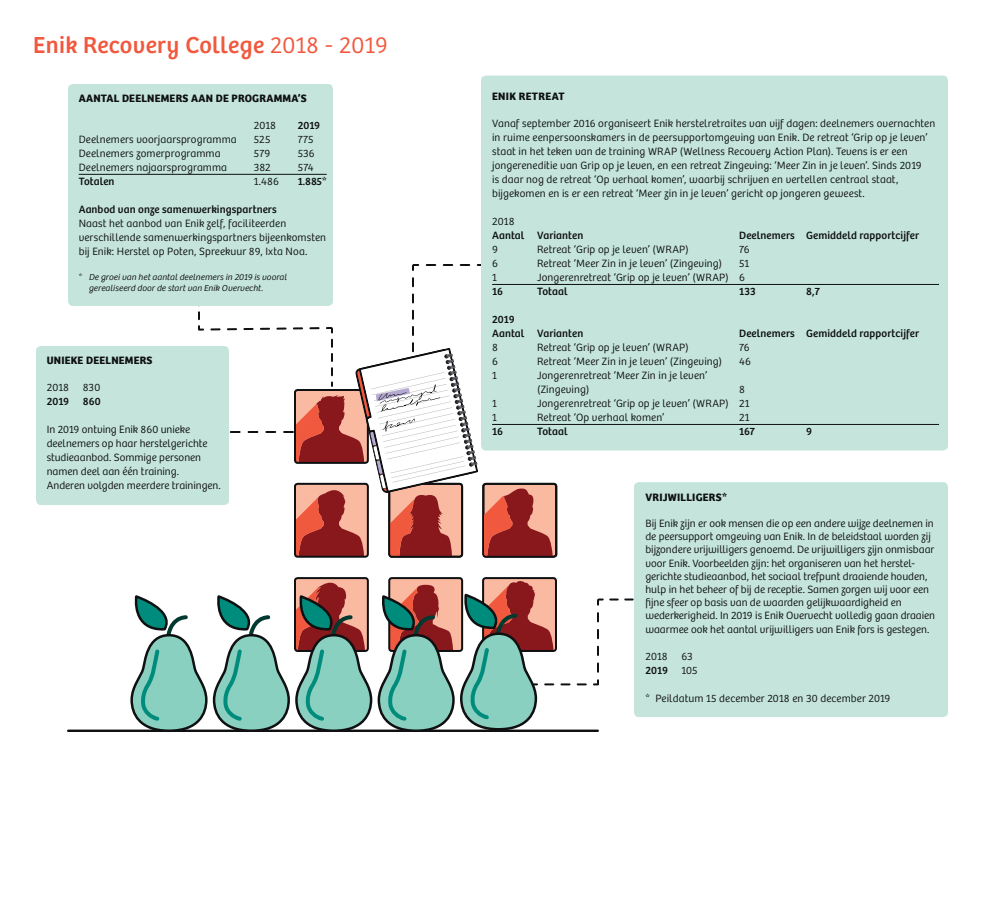
<style>
.page{position:relative;width:984px;height:900px;background:#fff}
.page>*{position:absolute;margin:0;border:0;box-sizing:border-box;transform-origin:0 0}
.t1{font:24px "Bree";letter-spacing:.02em;color:#f0593e}
.t2{font:300 11px/14px "Bree";letter-spacing:.005em;color:#0f1011}
.t3{font:11px/14px "Bree";letter-spacing:.01em;color:#0f1011}
.t4{font:700 11px "Bree";letter-spacing:.02em;color:#0f1011}
.t5{font:italic 300 9px/11px "Bree";letter-spacing:.01em;color:#0f1011}
.s1{font-weight:300}
.s2{font-style:normal}
</style>
<div class="page">
<hr style="left:68px;top:730px;width:530px;height:2px;background:#0f1011">
<div style="left:68px;top:84px;width:265px;height:222px;background:#c5e5dc;border-radius:5px"></div>
<hr style="left:79px;top:174px;width:248px;height:1px;background:#0f1011">
<div style="left:634px;top:482px;width:314px;height:235px;background:#c5e5dc;border-radius:5px"></div>
<div style="left:36px;top:346px;width:193px;height:159px;background:#c5e5dc;border-radius:5px"></div>
<svg style="left:129px;top:577px;width:508px;height:155px"></svg>
<div style="left:481px;top:76px;width:467px;height:375px;background:#c5e5dc;border-radius:5px"></div>
<svg style="left:198px;top:264px;width:466px;height:293px"></svg>
<hr style="left:492px;top:284px;width:447px;height:1px;background:#0f1011">
<hr style="left:492px;top:424px;width:447px;height:1px;background:#0f1011">
<p class="t1" style="left:33px;top:31px;width:356px">Enik Recovery College <span class="s1">2018 - 2019</span></p>
<p class="t4" style="left:79px;top:92px;width:230px">AANTAL DEELNEMERS AAN DE PROGRAMMA’S</p>
<p class="t2" style="left:254px;top:119px;width:24px">2018</p>
<p class="t3" style="left:298px;top:119px;width:24px">2019</p>
<p class="t2" style="left:79px;top:133px;width:160px">Deelnemers voorjaarsprogramma</p>
<p class="t2" style="left:254px;top:133px;width:18px">525</p>
<p class="t2" style="left:298px;top:133px;width:17px">775</p>
<p class="t2" style="left:79px;top:147px;width:143px">Deelnemers zomerprogramma</p>
<p class="t2" style="left:254px;top:147px;width:18px">579</p>
<p class="t2" style="left:298px;top:147px;width:19px">536</p>
<p class="t2" style="left:79px;top:161px;width:150px">Deelnemers najaarsprogramma</p>
<p class="t2" style="left:254px;top:161px;width:19px">382</p>
<p class="t2" style="left:298px;top:161px;width:17px">574</p>
<p class="t3" style="left:79px;top:175px;width:37px">Totalen</p>
<p class="t2" style="left:254px;top:175px;width:27px">1.486</p>
<p class="t3" style="left:298px;top:175px;width:30px">1.885*</p>
<p class="t3" style="left:79px;top:203px;width:200px">Aanbod van onze samenwerkingspartners</p>
<p class="t2" style="left:79px;top:217px;width:249px">Naast het aanbod van Enik zelf, faciliteerden verschillende samenwerkingspartners bijeenkomsten bij Enik: Herstel op Poten, Spreekuur 89, Ixta Noa.</p>
<p class="t5" style="left:89px;top:272px;width:200px;text-indent:-10px"><span class="s2">*</span> De groei van het aantal deelnemers in 2019 is vooral gerealiseerd door de start van Enik Overvecht.</p>
<p class="t4" style="left:47px;top:354px;width:107px">UNIEKE DEELNEMERS</p>
<p class="t2" style="left:47px;top:381px;width:55px">2018 830</p>
<p class="t3" style="left:47px;top:395px;width:55px">2019 860</p>
<p class="t2" style="left:47px;top:423px;width:176px">In 2019 ontving Enik 860 unieke deelnemers op haar herstelgerichte studieaanbod. Sommige personen namen deel aan één training.<br>Anderen volgden meerdere trainingen.</p>
<p class="t4" style="left:492px;top:90px;width:74px">ENIK RETREAT</p>
<p class="t2" style="left:492px;top:117px;width:445px">Vanaf september 2016 organiseert Enik herstelretraites van vijf dagen: deelnemers overnachten in ruime eenpersoonskamers in de peersupportomgeving van Enik. De retreat ‘Grip op je leven’ staat in het teken van de training WRAP (Wellness Recovery Action Plan). Tevens is er een jongereneditie van Grip op je leven, en een retreat Zingeving: ‘Meer Zin in je leven’. Sinds 2019<br>is daar nog de retreat ‘Op verhaal komen’, waarbij schrijven en vertellen centraal staat, bijgekomen en is er een retreat ‘Meer zin in je leven’ gericht op jongeren geweest.</p>
<p class="t3" style="left:492px;top:215px;width:93px"><span class="s1">2018<br></span>Aantal Varianten</p>
<p class="t3" style="left:739px;top:229px;width:182px">Deelnemers Gemiddeld rapportcijfer</p>
<p class="t2" style="left:492px;top:243px;width:7px">9</p>
<p class="t2" style="left:537px;top:243px;width:153px">Retreat ‘Grip op je leven’ (WRAP)</p>
<p class="t2" style="left:739px;top:243px;width:12px">76</p>
<p class="t2" style="left:492px;top:257px;width:7px">6</p>
<p class="t2" style="left:537px;top:257px;width:187px">Retreat ‘Meer Zin in je leven’ (Zingeving)</p>
<p class="t2" style="left:739px;top:257px;width:12px">51</p>
<p class="t2" style="left:492px;top:271px;width:6px">1</p>
<p class="t2" style="left:537px;top:271px;width:209px">Jongerenretreat ‘Grip op je leven’ (WRAP) 6</p>
<p class="t3" style="left:492px;top:285px;width:12px">16</p>
<p class="t3" style="left:537px;top:285px;width:32px">Totaal</p>
<p class="t3" style="left:739px;top:285px;width:18px">133</p>
<p class="t3" style="left:806px;top:285px;width:15px">8,7</p>
<p class="t3" style="left:492px;top:313px;width:93px">2019<br>Aantal Varianten</p>
<p class="t3" style="left:739px;top:327px;width:182px">Deelnemers Gemiddeld rapportcijfer</p>
<p class="t2" style="left:492px;top:341px;width:7px">8</p>
<p class="t2" style="left:537px;top:341px;width:153px">Retreat ‘Grip op je leven’ (WRAP)</p>
<p class="t2" style="left:739px;top:341px;width:12px">76</p>
<p class="t2" style="left:492px;top:355px;width:7px">6</p>
<p class="t2" style="left:537px;top:355px;width:187px">Retreat ‘Meer Zin in je leven’ (Zingeving)</p>
<p class="t2" style="left:739px;top:355px;width:13px">46</p>
<p class="t2" style="left:492px;top:369px;width:6px">1</p>
<p class="t2" style="left:537px;top:369px;width:171px">Jongerenretreat ‘Meer Zin in je leven’ (Zingeving)</p>
<p class="t2" style="left:739px;top:383px;width:7px">8</p>
<p class="t2" style="left:492px;top:397px;width:6px">1</p>
<p class="t2" style="left:537px;top:397px;width:214px">Jongerenretreat ‘Grip op je leven’ (WRAP) 21</p>
<p class="t2" style="left:492px;top:411px;width:6px">1</p>
<p class="t2" style="left:537px;top:411px;width:129px">Retreat ‘Op verhaal komen’</p>
<p class="t2" style="left:739px;top:411px;width:12px">21</p>
<p class="t3" style="left:492px;top:425px;width:12px">16</p>
<p class="t3" style="left:537px;top:425px;width:32px">Totaal</p>
<p class="t3" style="left:739px;top:425px;width:17px">167</p>
<p class="t3" style="left:806px;top:425px;width:7px">9</p>
<p class="t4" style="left:645px;top:490px;width:83px">VRIJWILLIGERS*</p>
<p class="t2" style="left:645px;top:517px;width:291px;line-height:13.2px">Bij Enik zijn er ook mensen die op een andere wijze deelnemen in de peersupport omgeving van Enik. In de beleidstaal worden zij bijzondere vrijwilligers genoemd. De vrijwilligers zijn onmisbaar voor Enik. Voorbeelden zijn: het organiseren van het herstel&shy;gerichte studieaanbod, het sociaal trefpunt draaiende houden, hulp in het beheer of bij de receptie. Samen zorgen wij voor een fijne sfeer op basis van de waarden gelijkwaardigheid en wederkerigheid. In 2019 is Enik Overvecht volledig gaan draaien waarmee ook het aantal vrijwilligers van Enik fors is gestegen.</p>
<p class="t2" style="left:645px;top:649px;width:49px">2018 63</p>
<p class="t3" style="left:645px;top:663px;width:54px">2019 <span class="s1">105</span></p>
<p class="t2" style="left:645px;top:691px;width:247px">* Peildatum 15 december 2018 en 30 december 2019</p>
</div>
